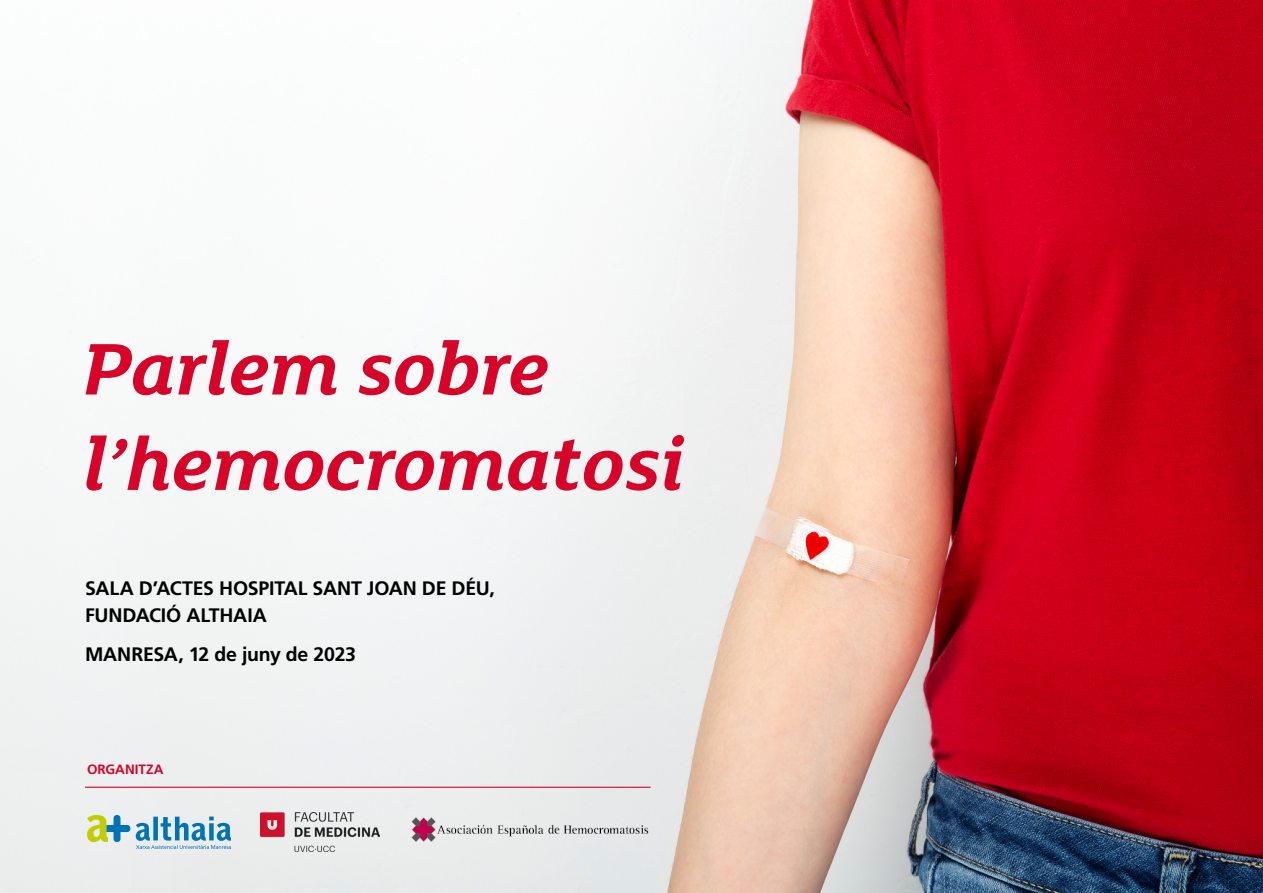
<style>
.page{position:relative;width:1263px;height:893px;background:#fff}
.page>*{position:absolute;margin:0;border:0;box-sizing:border-box;transform-origin:0 0}
.t1{font:italic 700 79.5px/95.4px "FS Lola";color:#d70329}
.t2{font:700 19.5px/27px "Frutiger LT Std";letter-spacing:-.01em;color:#000}
.t3{font:700 13.5px "Frutiger LT Std";color:#d70329}
</style>
<div class="page">
<img style="left:0;top:0;width:1263px;height:893px">
<hr style="left:85px;top:787px;width:566px;height:1px;background:#d70329">
<svg style="left:87px;top:815px;width:43px;height:27px"></svg>
<svg style="left:136px;top:816px;width:95px;height:33px"></svg>
<img style="left:261px;top:812px;width:118px;height:40px">
<img style="left:409px;top:815px;width:242px;height:29px">
<h1 class="t1" style="left:83px;top:317px;width:603px">Parlem sobre l’hemocromatosi</h1>
<p class="t2" style="left:85px;top:575px;width:411px">SALA D’ACTES HOSPITAL SANT JOAN DE DÉU,<br>FUNDACIÓ ALTHAIA</p>
<p class="t2" style="left:85px;top:641px;width:273px">MANRESA, 12 de juny de 2023</p>
<p class="t3" style="left:87px;top:761px;width:78px">ORGANITZA</p>
</div>
